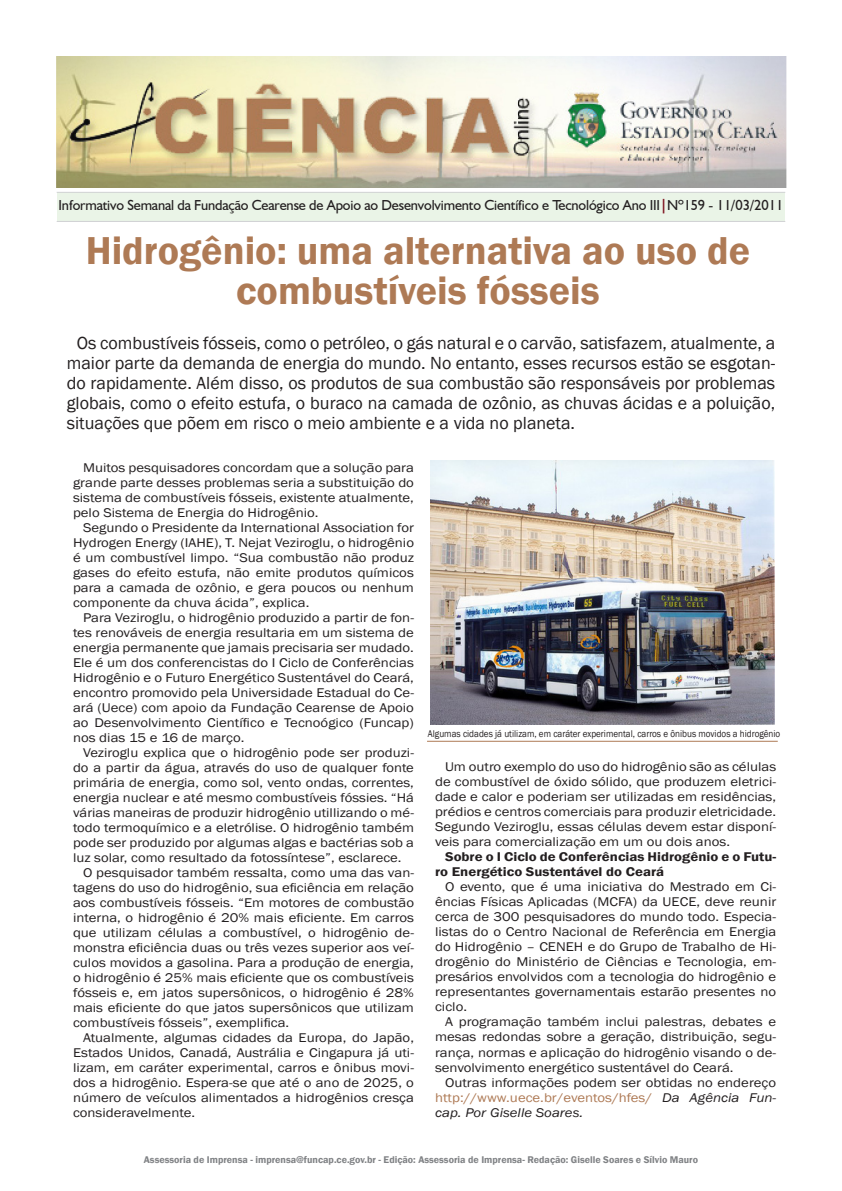
<style>
.page{position:relative;width:842px;height:1191px;background:#fff}
.page>*{position:absolute;margin:0;border:0;box-sizing:border-box;transform-origin:0 0}
.t1{font:600 40px/40px "Franklin Gothic";color:#ae7a55;text-align:center}
.t2{font:18px/20px "Franklin Gothic";color:#231f20;text-align:justify}
.t3{font:14.5px "Humanist 521 BT";letter-spacing:-.01em;color:#231f20}
.t4{font:13px/15px "Franklin Gothic";color:#231f20;text-align:justify;scale:1.14 1}
.t5{font:13px/15px "Franklin Gothic";color:#231f20;text-align:justify;scale:1.13 1}
.t6{font:600 13px/15px "Franklin Gothic";color:#231f20;scale:1.14 1}
.t7{font:600 10px "Franklin Gothic";color:#808285}
.t8{font:10px "Franklin Gothic";color:#231f20;scale:.91 1}
.s1{font-weight:700;color:#7f1421}
.s2{color:#ae7a55}
.s3{font-style:italic}
</style>
<div class="page">
<div style="left:57px;top:193px;width:728px;height:28px;background:#eaf4e7"></div>
<img style="left:56px;top:57px;width:730px;height:130px">
<hr style="left:57px;top:192px;width:728px;height:1px;background:#d1d2d4">
<hr style="left:57px;top:221px;width:728px;height:1px;background:#d1d2d4">
<img style="left:431px;top:461px;width:343px;height:263px">
<hr style="left:427px;top:740px;width:351px;height:1px;background:#ae7a55">
<p class="t3" style="left:59px;top:196px;width:726px">Informativo Semanal da Fundação Cearense de Apoio ao Desenvolvimento Científico e Tecnológico Ano III<span class="s1">|</span>Nº159 - 11/03/2011</p>
<p class="t1" style="left:86px;top:231px;width:666px">Hidrogênio: uma alternativa ao uso de combustíveis fósseis</p>
<p class="t2" style="left:67px;top:333px;width:710px;text-indent:10px">Os combustíveis fósseis, como o petróleo, o gás natural e o carvão, satisfazem, atualmente, a maior parte da demanda de energia do mundo. No entanto, esses recursos estão se esgotan&shy;do rapidamente. Além disso, os produtos de sua combustão são responsáveis por problemas globais, como o efeito estufa, o buraco na camada de ozônio, as chuvas ácidas e a poluição, situações que põem em risco o meio ambiente e a vida no planeta.</p>
<p class="t4" style="left:73px;top:460px;width:301px;text-indent:10px">Muitos pesquisadores concordam que a solução para grande parte desses problemas seria a substituição do sistema de combustíveis fósseis, existente atualmente, pelo Sistema de Energia do Hidrogênio.</p>
<p class="t4" style="left:73px;top:520px;width:301px;text-indent:10px">Segundo o Presidente da International Association for Hydrogen Energy (IAHE), T. Nejat Veziroglu, o hidrogênio é um combustível limpo. “Sua combustão não produz gases do efeito estufa, não emite produtos químicos para a camada de ozônio, e gera poucos ou nenhum componente da chuva ácida”, explica.</p>
<p class="t4" style="left:73px;top:610px;width:301px;text-indent:10px">Para Veziroglu, o hidrogênio produzido a partir de fon&shy;tes renováveis de energia resultaria em um sistema de energia permanente que jamais precisaria ser mudado.<br>Ele é um dos conferencistas do I Ciclo de Conferências Hidrogênio e o Futuro Energético Sustentável do Ceará, encontro promovido pela Universidade Estadual do Ce&shy;ará (Uece) com apoio da Fundação Cearense de Apoio ao Desenvolvimento Científico e Tecnoógico (Funcap) nos dias 15 e 16 de março.</p>
<p class="t5" style="left:73px;top:745px;width:303px;text-indent:10px">Veziroglu explica que o hidrogênio pode ser produzi&shy;do a partir da água, através do uso de qualquer fonte primária de energia, como sol, vento ondas, correntes, energia nuclear e até mesmo combustíveis fóssies. “Há várias maneiras de produzir hidrogênio utillizando o mé&shy;todo termoquímico e a eletrólise. O hidrogênio também pode ser produzido por algumas algas e bactérias sob a luz solar, como resultado da fotossíntese”, esclarece.</p>
<p class="t4" style="left:73px;top:865px;width:301px;text-indent:10px">O pesquisador também ressalta, como uma das van&shy;tagens do uso do hidrogênio, sua eficiência em relação aos combustíveis fósseis. “Em motores de combustão interna, o hidrogênio é 20% mais eficiente. Em carros que utilizam células a combustível, o hidrogênio de&shy;monstra eficiência duas ou três vezes superior aos veí&shy;culos movidos a gasolina. Para a produção de energia, o hidrogênio é 25% mais eficiente que os combustíveis fósseis e, em jatos supersônicos, o hidrogênio é 28% mais eficiente do que jatos supersônicos que utilizam combustíveis fósseis”, exemplifica.</p>
<p class="t4" style="left:73px;top:1030px;width:301px;text-indent:10px">Atualmente, algumas cidades da Europa, do Japão, Estados Unidos, Canadá, Austrália e Cingapura já uti&shy;lizam, em caráter experimental, carros e ônibus movi&shy;dos a hidrogênio. Espera-se que até o ano de 2025, o número de veículos alimentados a hidrogênios cresça consideravelmente.</p>
<p class="t8" style="left:428px;top:727px;width:389px">Algumas cidades já utilizam, em caráter experimental, carros e ônibus movidos a hidrogênio</p>
<p class="t4" style="left:435px;top:760px;width:301px;text-indent:10px">Um outro exemplo do uso do hidrogênio são as células de combustível de óxido sólido, que produzem eletrici&shy;dade e calor e poderiam ser utilizadas em residências, prédios e centros comerciais para produzir eletricidade.<br>Segundo Veziroglu, essas células devem estar disponí&shy;veis para comercialização em um ou dois anos.</p>
<p class="t6" style="left:435px;top:849px;width:301px;text-indent:10px">Sobre o I Ciclo de Conferências Hidrogênio e o Futu&shy;ro Energético Sustentável do Ceará</p>
<p class="t4" style="left:435px;top:880px;width:301px;text-indent:10px">O evento, que é uma iniciativa do Mestrado em Ci&shy;ências Físicas Aplicadas (MCFA) da UECE, deve reunir cerca de 300 pesquisadores do mundo todo. Especia&shy;listas do o Centro Nacional de Referência em Energia do Hidrogênio – CENEH e do Grupo de Trabalho de Hi&shy;drogênio do Ministério de Ciências e Tecnologia, em&shy;presários envolvidos com a tecnologia do hidrogênio e representantes governamentais estarão presentes no ciclo.</p>
<p class="t4" style="left:435px;top:1015px;width:301px;text-indent:10px">A programação também inclui palestras, debates e mesas redondas sobre a geração, distribuição, segu&shy;rança, normas e aplicação do hidrogênio visando o de&shy;senvolvimento energético sustentável do Ceará.</p>
<p class="t4" style="left:435px;top:1075px;width:301px;text-indent:10px">Outras informações podem ser obtidas no endereço <span class="s2">http://www.uece.br/eventos/hfes/</span> <span class="s3">Da Agência Fun&shy;cap. Por Giselle Soares.</span></p>
<p class="t7" style="left:144px;top:1153px;width:556px">Assessoria de Imprensa - imprensa@funcap.ce.gov.br - Edição: Assessoria de Imprensa- Redação: Giselle Soares e Sílvio Mauro</p>
</div>
